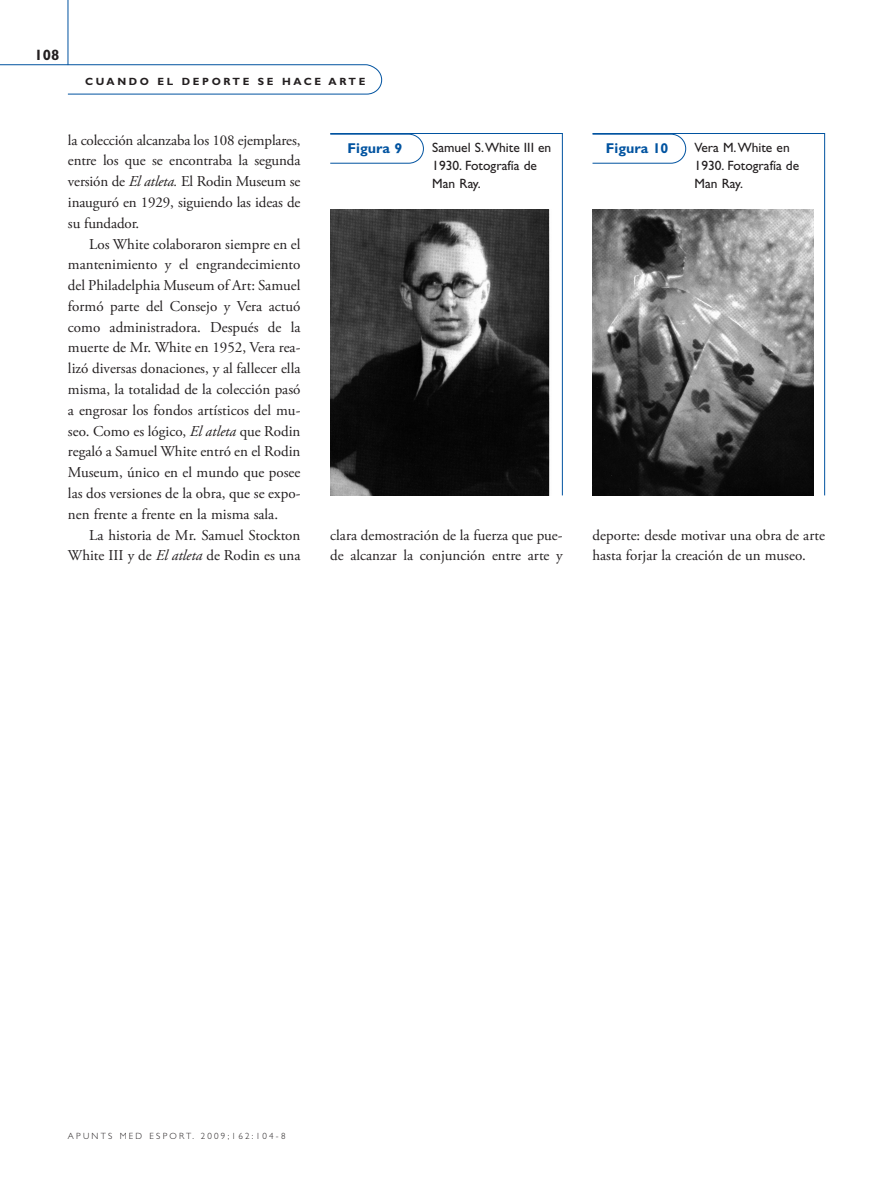
<style>
.page{position:relative;width:890px;height:1184px;background:#fff}
.page>*{position:absolute;margin:0;border:0;box-sizing:border-box;transform-origin:0 0}
._20_Texto_general{font:15px/20.7px "Adobe Garamond Pro";color:#231f20;text-align:justify}
.t1{font:700 15px "Gill Sans Std";color:#231f20}
._29_Fig_ngta{font:700 14.25px "Gill Sans Std";color:#0153a0}
._30_txt_figs{font:13.5px/18px "Gill Sans Std";color:#231f20}
.t2{font:700 10.5px "Gill Sans Std";letter-spacing:.25em;color:#231f20}
.t3{font:300 9px "Gill Sans Std";letter-spacing:.25em;color:#231f20}
.s1{font-style:italic}
</style>
<div class="page">
<svg style="left:0;top:64px;width:382px;height:31px"></svg>
<hr style="left:68px;top:0;width:1px;height:65px;background:#0153a0">
<svg style="left:330px;top:133px;width:233px;height:363px"></svg>
<svg style="left:330px;top:133px;width:94px;height:31px"></svg>
<svg style="left:592px;top:133px;width:233px;height:363px"></svg>
<svg style="left:592px;top:133px;width:94px;height:31px"></svg>
<p class="t1" style="left:35px;top:46px;width:26px">108</p>
<p class="t2" style="left:85px;top:75px;width:282px">CUANDO EL DEPORTE SE HACE ARTE</p>
<p class="_20_Texto_general" style="left:68px;top:130px;width:234px">la colección alcanzaba los 108 ejemplares, entre los que se encontraba la segunda versión de <span class="s1">El atleta.</span> El Rodin Museum se inauguró en 1929, siguiendo las ideas de su fundador.</p>
<p class="_20_Texto_general" style="left:68px;top:234px;width:234px;text-indent:21px">Los White colaboraron siempre en el mantenimiento y el engrandecimiento del Philadelphia Museum of Art: Samuel formó parte del Consejo y Vera actuó como administradora. Después de la muerte de Mr. White en 1952, Vera rea&shy;lizó diversas donaciones, y al fallecer ella misma, la totalidad de la colección pasó a engrosar los fondos artísticos del mu&shy;seo. Como es lógico, <span class="s1">El atleta</span> que Rodin regaló a Samuel White entró en el Rodin Museum, único en el mundo que posee las dos versiones de la obra, que se expo&shy;nen frente a frente en la misma sala.</p>
<p class="_20_Texto_general" style="left:68px;top:525px;width:234px;text-align:right">La historia de Mr. Samuel Stockton<br>White III y de <span class="s1">El atleta</span> de Rodin es una</p>
<p class="_20_Texto_general" style="left:592px;top:525px;width:234px">deporte: desde motivar una obra de arte hasta forjar la creación de un museo.</p>
<p class="_29_Fig_ngta" style="left:347px;top:140px;width:56px">FIGURA 9</p>
<p class="_30_txt_figs" style="left:432px;top:139px;width:121px">Samuel S. White III en<br>1930. Fotografía de<br>Man Ray.</p>
<p class="_29_Fig_ngta" style="left:606px;top:140px;width:64px">FIGURA 10</p>
<p class="_30_txt_figs" style="left:694px;top:139px;width:106px">Vera M. White en<br>1930. Fotografía de<br>Man Ray.</p>
<p class="_20_Texto_general" style="left:330px;top:525px;width:234px">clara demostración de la fuerza que pue&shy;de alcanzar la conjunción entre arte y</p>
<p class="t3" style="left:68px;top:1130px;width:219px">APUNTS MED ESPORT. 2009;162:104-8</p>
</div>
